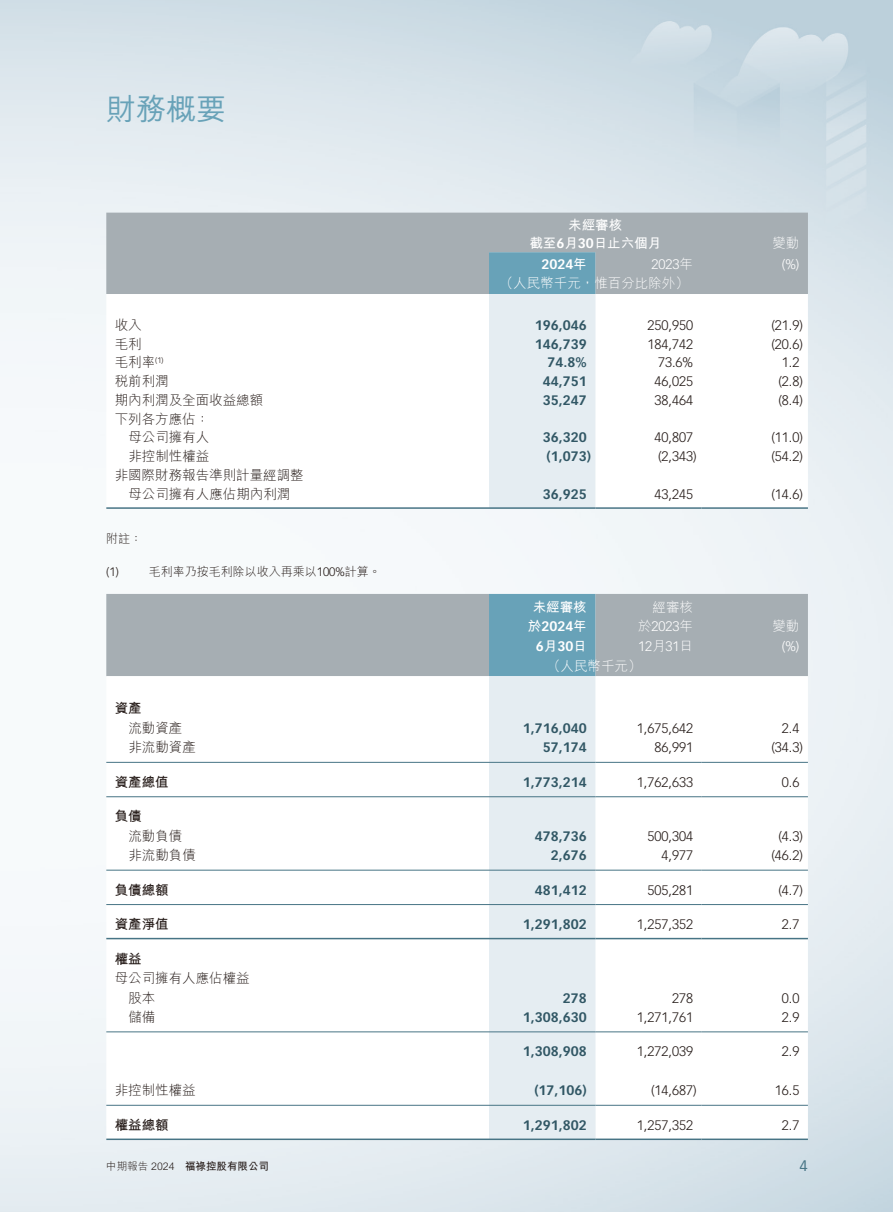
<style>
.page{position:relative;width:893px;height:1212px;background:#fff}
.page>*{position:absolute;margin:0;border:0;box-sizing:border-box;transform-origin:0 0}
.t1{font:30px "M Hei HK Medium E Ten B5 H";color:#68a2b8}
.t2{font:15px "Vectora LT Std";color:#477485}
.t3{font:300 13.5px "Vectora LT Std";color:#231916}
.t4{font:700 13.5px "Vectora LT Std";color:#315765}
.t5{font:13.5px/18.8px "M Hei HK Light E Ten B5 H";color:#231916;text-align:right}
.t6{font:13.5px "M Hei HK Light E Ten B5 H";color:#fff}
.t7{font:300 13.5px/19.5px "Vectora LT Std";color:#fff}
.t8{font:13.5px "M Hei HK Bold E Ten B5 H";color:#231916}
.t9{font:13.5px/18.8px "M Hei HK Bold E Ten B5 H";color:#fff;text-align:center}
.t10{font:700 13.5px/19.5px "Vectora LT Std";color:#fff;text-align:center}
.t11{font:12px "M Hei HK Light E Ten B5 H";color:#231916}
.t12{font:300 12px "Vectora LT Std";color:#231916}
.t13{font:10.5px "M Hei HK Light E Ten B5 H";color:#231916}
.s1{font-family:"Vectora LT Std";font-weight:700}
.s2{font-family:"M Hei HK Bold E Ten B5 H";font-weight:400}
.s3{font-family:"M Hei HK Light E Ten B5 H";font-weight:400}
.s4{font-family:"Vectora LT Std";font-weight:300}
.s5{font-family:"M Hei HK Bold E Ten B5 H"}
</style>
<div class="page">
<div style="left:106px;top:213px;width:702px;height:81px;background:#a6aeb3"></div>
<svg style="left:489px;top:252px;width:106px;height:255px;background:#d0e0e8"></svg>
<hr style="left:106px;top:507px;width:383px;height:2px;background:#477485">
<hr style="left:489px;top:507px;width:106px;height:2px;background:#477485">
<hr style="left:595px;top:507px;width:107px;height:2px;background:#477485">
<hr style="left:702px;top:507px;width:106px;height:2px;background:#477485">
<div style="left:106px;top:594px;width:702px;height:82px;background:#a6aeb3"></div>
<div style="left:489px;top:594px;width:106px;height:82px;background:#68a2b8"></div>
<svg style="left:106px;top:676px;width:702px;height:462px"></svg>
<div style="left:489px;top:676px;width:106px;height:462px;background:#e5edf2"></div>
<hr style="left:106px;top:762px;width:383px;height:1px;background:#477485">
<hr style="left:489px;top:762px;width:106px;height:1px;background:#477485">
<hr style="left:595px;top:762px;width:107px;height:1px;background:#477485">
<hr style="left:702px;top:762px;width:106px;height:1px;background:#477485">
<hr style="left:106px;top:796px;width:383px;height:1px;background:#477485">
<hr style="left:489px;top:796px;width:106px;height:1px;background:#477485">
<hr style="left:595px;top:796px;width:107px;height:1px;background:#477485">
<hr style="left:702px;top:796px;width:106px;height:1px;background:#477485">
<hr style="left:106px;top:870px;width:383px;height:1px;background:#477485">
<hr style="left:489px;top:870px;width:106px;height:1px;background:#477485">
<hr style="left:595px;top:870px;width:107px;height:1px;background:#477485">
<hr style="left:702px;top:870px;width:106px;height:1px;background:#477485">
<hr style="left:106px;top:904px;width:383px;height:1px;background:#477485">
<hr style="left:489px;top:904px;width:106px;height:1px;background:#477485">
<hr style="left:595px;top:904px;width:107px;height:1px;background:#477485">
<hr style="left:702px;top:904px;width:106px;height:1px;background:#477485">
<hr style="left:106px;top:938px;width:383px;height:1px;background:#477485">
<hr style="left:489px;top:938px;width:106px;height:1px;background:#477485">
<hr style="left:595px;top:938px;width:107px;height:1px;background:#477485">
<hr style="left:702px;top:938px;width:106px;height:1px;background:#477485">
<hr style="left:106px;top:1031px;width:383px;height:1px;background:#477485">
<hr style="left:489px;top:1031px;width:106px;height:1px;background:#477485">
<hr style="left:595px;top:1031px;width:107px;height:1px;background:#477485">
<hr style="left:702px;top:1031px;width:106px;height:1px;background:#477485">
<hr style="left:106px;top:1105px;width:383px;height:1px;background:#477485">
<hr style="left:489px;top:1105px;width:106px;height:1px;background:#477485">
<hr style="left:595px;top:1105px;width:107px;height:1px;background:#477485">
<hr style="left:702px;top:1105px;width:106px;height:1px;background:#477485">
<hr style="left:106px;top:1138px;width:383px;height:2px;background:#477485">
<hr style="left:489px;top:1138px;width:106px;height:2px;background:#477485">
<hr style="left:595px;top:1138px;width:107px;height:2px;background:#477485">
<hr style="left:702px;top:1138px;width:106px;height:2px;background:#477485">
<h1 class="t1" style="left:106px;top:98px;width:121px">財務概要</h1>
<p class="t9" style="left:529px;top:217px;width:133px">未經審核<br>截至<span class="s1">6</span>月<span class="s1">30</span>日止六個月</p>
<p class="t6" style="left:772px;top:238px;width:28px">變動</p>
<p class="t10" style="left:541px;top:255px;width:47px">2024<span class="s2">年</span></p>
<p class="t7" style="left:651px;top:256px;width:43px">2023<span class="s3">年</span></p>
<p class="t7" style="left:782px;top:256px;width:19px">(%)</p>
<p class="t6" style="left:500px;top:278px;width:190px">（人民幣千元，惟百分比除外）</p>
<p class="t5" style="left:115px;top:317px;width:28px">收入</p>
<p class="t4" style="left:535px;top:319px;width:53px">196,046</p>
<p class="t3" style="left:647px;top:319px;width:47px">250,950</p>
<p class="t3" style="left:771px;top:319px;width:33px">(21.9)</p>
<p class="t5" style="left:115px;top:336px;width:28px">毛利</p>
<p class="t4" style="left:535px;top:337px;width:53px">146,739</p>
<p class="t3" style="left:647px;top:337px;width:47px">184,742</p>
<p class="t3" style="left:771px;top:337px;width:33px">(20.6)</p>
<p class="t5" style="left:115px;top:355px;width:50px">毛利率<sup>(1)</sup></p>
<p class="t4" style="left:548px;top:356px;width:41px">74.8%</p>
<p class="t3" style="left:658px;top:356px;width:37px">73.6%</p>
<p class="t3" style="left:782px;top:356px;width:19px">1.2</p>
<p class="t5" style="left:115px;top:373px;width:55px">稅前利潤</p>
<p class="t4" style="left:543px;top:375px;width:45px">44,751</p>
<p class="t3" style="left:654px;top:375px;width:40px">46,025</p>
<p class="t3" style="left:778px;top:375px;width:26px">(2.8)</p>
<p class="t5" style="left:115px;top:392px;width:150px">期內利潤及全面收益總額</p>
<p class="t4" style="left:543px;top:394px;width:45px">35,247</p>
<p class="t3" style="left:654px;top:394px;width:40px">38,464</p>
<p class="t3" style="left:778px;top:394px;width:26px">(8.4)</p>
<p class="t5" style="left:115px;top:411px;width:96px">下列各方應佔：母公司擁有人</p>
<p class="t4" style="left:543px;top:431px;width:45px">36,320</p>
<p class="t3" style="left:654px;top:431px;width:40px">40,807</p>
<p class="t3" style="left:771px;top:431px;width:33px">(11.0)</p>
<p class="t5" style="left:128px;top:448px;width:82px">非控制性權益</p>
<p class="t4" style="left:547px;top:450px;width:46px">(1,073)</p>
<p class="t3" style="left:658px;top:450px;width:40px">(2,343)</p>
<p class="t3" style="left:771px;top:450px;width:33px">(54.2)</p>
<p class="t5" style="left:115px;top:467px;width:190px;text-align:center">非國際財務報告準則計量經調整母公司擁有人應佔期內利潤</p>
<p class="t4" style="left:543px;top:487px;width:45px">36,925</p>
<p class="t3" style="left:654px;top:487px;width:40px">43,245</p>
<p class="t3" style="left:771px;top:487px;width:33px">(14.6)</p>
<p class="t11" style="left:106px;top:534px;width:37px">附註：</p>
<p class="t12" style="left:106px;top:566px;width:14px">(1)</p>
<p class="t11" style="left:149px;top:567px;width:234px">毛利率乃按毛利除以收入再乘以<span class="s4">100%</span>計算。</p>
<p class="t9" style="left:533px;top:599px;width:55px">未經審核</p>
<p class="t10" style="left:528px;top:617px;width:60px"><span class="s2">於</span>2024<span class="s2">年<br></span>6<span class="s2">月</span>30<span class="s2">日</span></p>
<p class="t6" style="left:653px;top:601px;width:42px">經審核</p>
<p class="t7" style="left:638px;top:617px;width:57px"><span class="s3">於</span>2023<span class="s3">年<br></span>12<span class="s3">月</span>31<span class="s3">日</span></p>
<p class="t6" style="left:772px;top:621px;width:28px">變動</p>
<p class="t7" style="left:782px;top:637px;width:19px">(%)</p>
<p class="t6" style="left:547px;top:661px;width:96px">（人民幣千元）</p>
<p class="t8" style="left:115px;top:703px;width:28px">資產</p>
<p class="t5" style="left:128px;top:720px;width:55px">流動資產</p>
<p class="t4" style="left:523px;top:722px;width:65px">1,716,040</p>
<p class="t3" style="left:637px;top:722px;width:58px">1,675,642</p>
<p class="t3" style="left:782px;top:722px;width:19px">2.4</p>
<p class="t5" style="left:128px;top:740px;width:69px">非流動資產</p>
<p class="t4" style="left:543px;top:741px;width:45px">57,174</p>
<p class="t3" style="left:654px;top:741px;width:40px">86,991</p>
<p class="t3" style="left:771px;top:741px;width:33px">(34.3)</p>
<p class="t8" style="left:115px;top:777px;width:55px">資產總值</p>
<p class="t4" style="left:523px;top:776px;width:65px">1,773,214</p>
<p class="t3" style="left:637px;top:776px;width:58px">1,762,633</p>
<p class="t3" style="left:782px;top:776px;width:19px">0.6</p>
<p class="t8" style="left:115px;top:811px;width:28px">負債</p>
<p class="t5" style="left:128px;top:828px;width:55px">流動負債</p>
<p class="t4" style="left:535px;top:829px;width:53px">478,736</p>
<p class="t3" style="left:647px;top:829px;width:47px">500,304</p>
<p class="t3" style="left:778px;top:829px;width:26px">(4.3)</p>
<p class="t5" style="left:128px;top:848px;width:69px">非流動負債</p>
<p class="t4" style="left:551px;top:849px;width:37px">2,676</p>
<p class="t3" style="left:661px;top:849px;width:33px">4,977</p>
<p class="t3" style="left:771px;top:849px;width:33px">(46.2)</p>
<p class="t8" style="left:115px;top:884px;width:55px">負債總額</p>
<p class="t4" style="left:535px;top:883px;width:53px">481,412</p>
<p class="t3" style="left:647px;top:883px;width:47px">505,281</p>
<p class="t3" style="left:778px;top:883px;width:26px">(4.7)</p>
<p class="t8" style="left:115px;top:919px;width:55px">資產淨值</p>
<p class="t4" style="left:523px;top:918px;width:65px">1,291,802</p>
<p class="t3" style="left:637px;top:918px;width:58px">1,257,352</p>
<p class="t3" style="left:782px;top:918px;width:19px">2.7</p>
<p class="t8" style="left:115px;top:953px;width:28px">權益</p>
<p class="t5" style="left:128px;top:970px;width:123px;line-height:19.5px;text-align:left;text-indent:-14px">母公司擁有人應佔權益股本</p>
<p class="t4" style="left:563px;top:991px;width:25px">278</p>
<p class="t3" style="left:672px;top:991px;width:23px">278</p>
<p class="t3" style="left:782px;top:991px;width:19px">0.0</p>
<p class="t5" style="left:128px;top:1009px;width:28px">儲備</p>
<p class="t4" style="left:523px;top:1011px;width:65px">1,308,630</p>
<p class="t3" style="left:637px;top:1011px;width:58px">1,271,761</p>
<p class="t3" style="left:782px;top:1011px;width:19px">2.9</p>
<p class="t4" style="left:523px;top:1045px;width:65px">1,308,908</p>
<p class="t3" style="left:637px;top:1045px;width:58px">1,272,039</p>
<p class="t3" style="left:782px;top:1045px;width:19px">2.9</p>
<p class="t5" style="left:115px;top:1083px;width:82px">非控制性權益</p>
<p class="t4" style="left:534px;top:1084px;width:54px">(17,106)</p>
<p class="t3" style="left:651px;top:1084px;width:47px">(14,687)</p>
<p class="t3" style="left:775px;top:1084px;width:26px">16.5</p>
<p class="t8" style="left:115px;top:1120px;width:55px">權益總額</p>
<p class="t4" style="left:523px;top:1118px;width:65px">1,291,802</p>
<p class="t3" style="left:637px;top:1118px;width:58px">1,257,352</p>
<p class="t3" style="left:782px;top:1118px;width:19px">2.7</p>
<p class="t13" style="left:106px;top:1162px;width:164px">中期報告 2024 <span class="s5">福祿控股有限公司</span></p>
<p class="t2" style="left:800px;top:1159px;width:10px">4</p>
</div>
